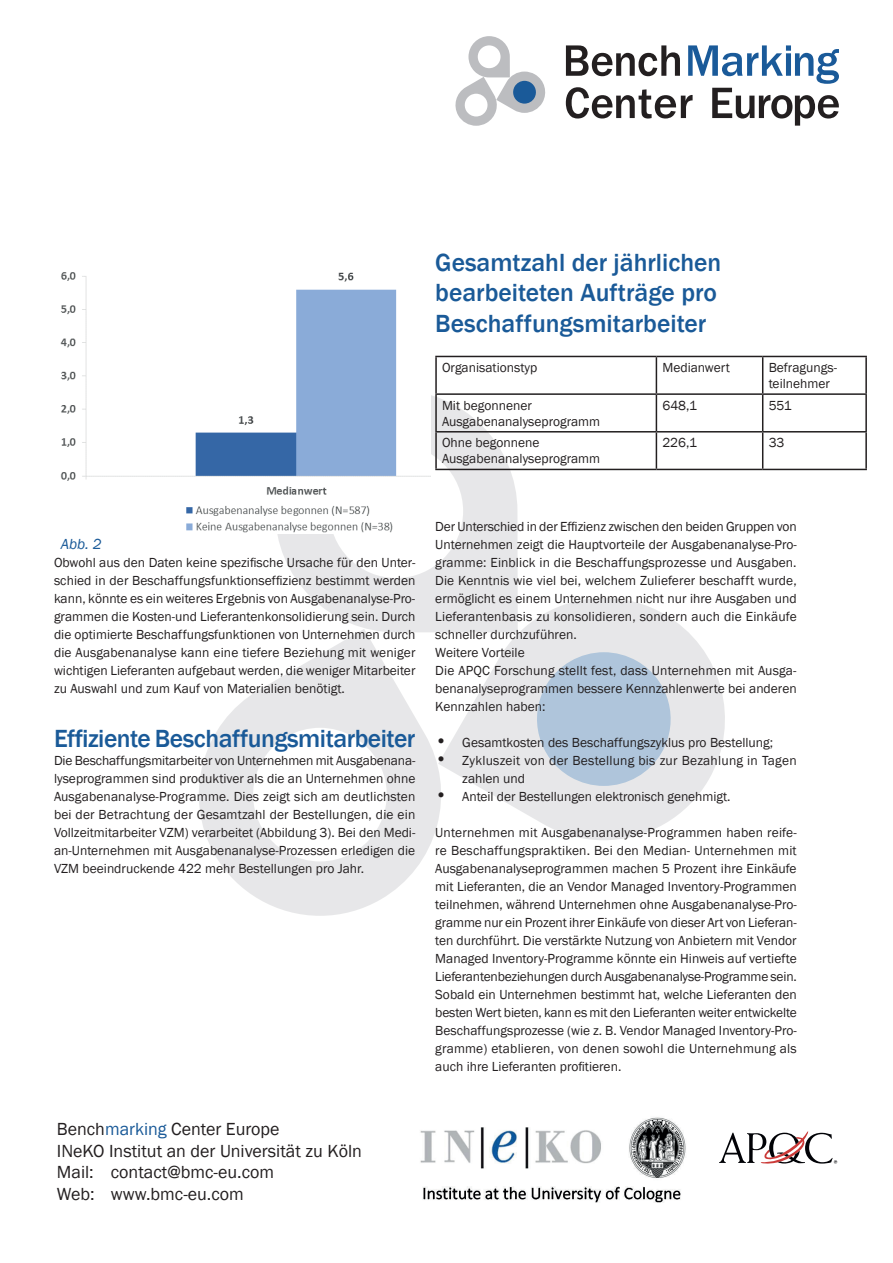
<style>
.page{position:relative;width:893px;height:1263px;background:#fff}
.page>*{position:absolute;margin:0;border:0;box-sizing:border-box;transform-origin:0 0}
.t1{font:500 25.5px/30.6px "Franklin Gothic";color:#1a5a98}
.t2{font:500 25.5px "Franklin Gothic";letter-spacing:-.02em;color:#1a5a98}
.t3{font:18px/21.6px "Franklin Gothic";color:#231f20}
.t4{font:italic 15px "Franklin Gothic";color:#1a5a98}
.t5{font:13.5px/18px "Franklin Gothic";color:#231f20}
.s1{color:#1a5a98}
.s2{font-size:18px}
</style>
<div class="page">
<img style="left:420px;top:1117px;width:266px;height:86px">
<svg style="left:719px;top:1131px;width:118px;height:33px"></svg>
<svg style="left:455px;top:36px;width:91px;height:90px"></svg>
<svg style="left:566px;top:45px;width:273px;height:81px"></svg>
<svg style="left:199px;top:632px;width:239px;height:284px;fill:#e7e7e9"></svg>
<svg style="left:251px;top:728px;width:145px;height:133px"></svg>
<svg style="left:277px;top:395px;width:241px;height:237px;fill:#e7e7e9"></svg>
<svg style="left:329px;top:444px;width:134px;height:134px"></svg>
<svg style="left:438px;top:598px;width:287px;height:242px;fill:#e7e7e9"></svg>
<svg style="left:527px;top:652px;width:153px;height:134px;background:#c0cfdf"></svg>
<img style="left:60px;top:272px;width:371px;height:261px">
<hr style="left:435px;top:356px;width:221px;height:1px;background:#231f20">
<hr style="left:435px;top:357px;width:2px;height:36px;background:#231f20">
<hr style="left:656px;top:356px;width:107px;height:1px;background:#231f20">
<hr style="left:656px;top:357px;width:1px;height:36px;background:#231f20">
<hr style="left:763px;top:356px;width:104px;height:1px;background:#231f20">
<hr style="left:762px;top:357px;width:1px;height:36px;background:#231f20">
<hr style="left:865px;top:357px;width:2px;height:36px;background:#231f20">
<hr style="left:435px;top:393px;width:221px;height:2px;background:#231f20">
<hr style="left:435px;top:395px;width:2px;height:36px;background:#231f20">
<hr style="left:656px;top:393px;width:107px;height:2px;background:#231f20">
<hr style="left:656px;top:395px;width:1px;height:36px;background:#231f20">
<hr style="left:763px;top:393px;width:104px;height:2px;background:#231f20">
<hr style="left:762px;top:395px;width:1px;height:36px;background:#231f20">
<hr style="left:865px;top:395px;width:2px;height:36px;background:#231f20">
<hr style="left:435px;top:431px;width:221px;height:1px;background:#231f20">
<hr style="left:435px;top:432px;width:2px;height:37px;background:#231f20">
<hr style="left:656px;top:431px;width:107px;height:1px;background:#231f20">
<hr style="left:656px;top:432px;width:1px;height:37px;background:#231f20">
<hr style="left:763px;top:431px;width:104px;height:1px;background:#231f20">
<hr style="left:762px;top:432px;width:1px;height:37px;background:#231f20">
<hr style="left:865px;top:432px;width:2px;height:37px;background:#231f20">
<hr style="left:435px;top:469px;width:221px;height:1px;background:#231f20">
<hr style="left:656px;top:469px;width:107px;height:1px;background:#231f20">
<hr style="left:763px;top:469px;width:104px;height:1px;background:#231f20">
<h1 class="t1" style="left:435px;top:247px;width:288px">Gesamtzahl der jährlichen bearbeiteten Aufträge pro<br>Beschaffungsmitarbeiter</h1>
<p class="t5" style="left:442px;top:359px;width:97px">Organisationstyp</p>
<p class="t5" style="left:662px;top:359px;width:69px">Medianwert</p>
<p class="t5" style="left:769px;top:360px;width:70px;line-height:16.2px">Befragungs&shy;teilnehmer</p>
<p class="t5" style="left:442px;top:397px;width:160px;line-height:16.2px">Mit begonnener<br>Ausgabenanalyseprogramm</p>
<p class="t5" style="left:662px;top:396px;width:36px">648,1</p>
<p class="t5" style="left:769px;top:396px;width:24px">551</p>
<p class="t5" style="left:442px;top:435px;width:160px;line-height:16.2px">Ohne begonnene<br>Ausgabenanalyseprogramm</p>
<p class="t5" style="left:662px;top:434px;width:36px">226,1</p>
<p class="t5" style="left:769px;top:434px;width:17px">33</p>
<p class="t4" style="left:61px;top:535px;width:42px">Abb. 2</p>
<p class="t5" style="left:54px;top:554px;width:363px;text-align:justify">Obwohl aus den Daten keine spezifische Ursache für den Unter&shy;schied in der Beschaffungsfunktionseffizienz bestimmt werden kann, könnte es ein weiteres Ergebnis von Ausgabenanalyse-Pro&shy;grammen die Kosten-und Lieferantenkonsolidierung sein. Durch die optimierte Beschaffungsfunktionen von Unternehmen durch die Ausgabenanalyse kann eine tiefere Beziehung mit weniger wichtigen Lieferanten aufgebaut werden, die weniger Mitarbeiter zu Auswahl und zum Kauf von Materialien benötigt.</p>
<h1 class="t2" style="left:54px;top:723px;width:363px">Effiziente Beschaffungsmitarbeiter</h1>
<p class="t5" style="left:54px;top:752px;width:363px;text-align:justify">Die Beschaffungsmitarbeiter von Unternehmen mit Ausgabenana&shy;lyseprogrammen sind produktiver als die an Unternehmen ohne Ausgabenanalyse-Programme. Dies zeigt sich am deutlichsten bei der Betrachtung der Gesamtzahl der Bestellungen, die ein Vollzeitmitarbeiter VZM) verarbeitet (Abbildung 3). Bei den Medi&shy;an-Unternehmen mit Ausgabenanalyse-Prozessen erledigen die VZM beeindruckende 422 mehr Bestellungen pro Jahr.</p>
<h2 class="t3" style="left:57px;top:1119px;width:307px">Bench<span class="s1">marking</span> Center Europe<br>INeKO Institut an der Universität zu Köln<br>Mail: contact@bmc-eu.com<br>Web: www.bmc-eu.com</h2>
<p class="t5" style="left:435px;top:518px;width:363px">Der Unterschied in der Effizienz zwischen den beiden Gruppen von Unternehmen zeigt die Hauptvorteile der Ausgabenanalyse-Pro&shy;gramme: Einblick in die Beschaffungsprozesse und Ausgaben.<br>Die Kenntnis wie viel bei, welchem Zulieferer beschafft wurde, ermöglicht es einem Unternehmen nicht nur ihre Ausgaben und Lieferantenbasis zu konsolidieren, sondern auch die Einkäufe schneller durchzuführen.<br>Weitere Vorteile<br>Die APQC Forschung stellt fest, dass Unternehmen mit Ausga&shy;benanalyseprogrammen bessere Kennzahlenwerte bei anderen Kennzahlen haben:</p>
<p class="t5" style="left:435px;top:734px;width:339px"><span class="s2">•</span> Gesamtkosten des Beschaffungszyklus pro Bestellung;</p>
<p class="t5" style="left:462px;top:752px;width:336px;text-indent:-27px"><span class="s2">•</span> Zykluszeit von der Bestellung bis zur Bezahlung in Tagen zahlen und</p>
<p class="t5" style="left:435px;top:788px;width:297px"><span class="s2">•</span> Anteil der Bestellungen elektronisch genehmigt.</p>
<p class="t5" style="left:435px;top:824px;width:363px;text-align:justify">Unternehmen mit Ausgabenanalyse-Programmen haben reife&shy;re Beschaffungspraktiken. Bei den Median- Unternehmen mit Ausgabenanalyseprogrammen machen 5 Prozent ihre Einkäufe mit Lieferanten, die an Vendor Managed Inventory-Programmen teilnehmen, während Unternehmen ohne Ausgabenanalyse-Pro&shy;gramme nur ein Prozent ihrer Einkäufe von dieser Art von Lieferan&shy;ten durchführt. Die verstärkte Nutzung von Anbietern mit Vendor Managed Inventory-Programme könnte ein Hinweis auf vertiefte Lieferantenbeziehungen durch Ausgabenanalyse-Programme sein.<br>Sobald ein Unternehmen bestimmt hat, welche Lieferanten den besten Wert bieten, kann es mit den Lieferanten weiter entwickelte Beschaffungsprozesse (wie z. B. Vendor Managed Inventory-Pro&shy;gramme) etablieren, von denen sowohl die Unternehmung als auch ihre Lieferanten profitieren.</p>
</div>
